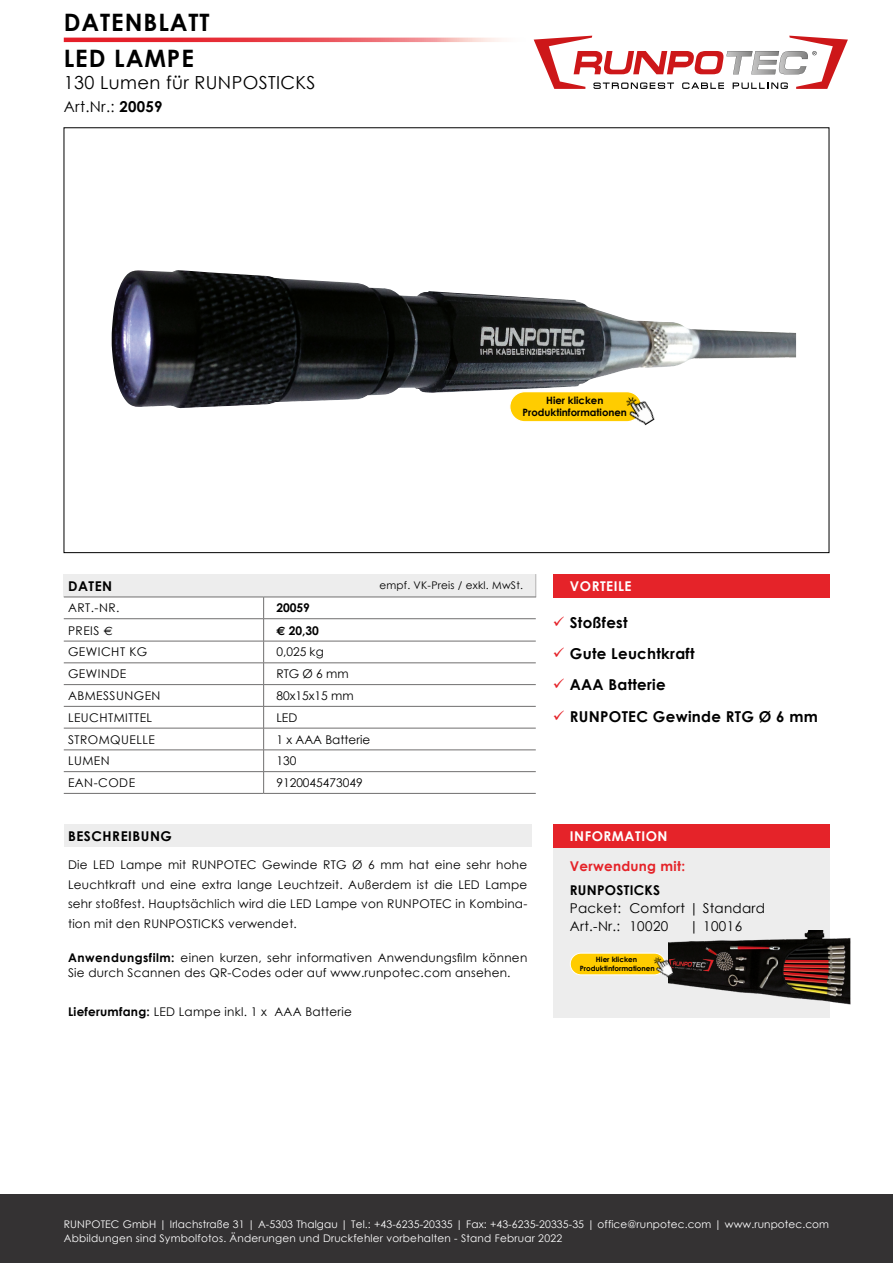
<style>
.page{position:relative;width:893px;height:1263px;background:#fff}
.page>*{position:absolute;margin:0;border:0;box-sizing:border-box;transform-origin:0 0}
.t1{font:700 24px/36px "Century Gothic";letter-spacing:.04em;color:#000}
.t2{font:18px "Century Gothic";letter-spacing:.02em;color:#000}
.t3{font:700 15px/31.2px "Century Gothic";letter-spacing:.02em;color:#000}
.t4{font:15px "Century Gothic";color:#000}
.t5{font:13.5px/18px "Century Gothic";letter-spacing:.02em;color:#000}
.t6{font:700 13.5px "Century Gothic";letter-spacing:.04em;color:#fff}
.t7{font:700 13.5px "Century Gothic";letter-spacing:.04em;color:#000}
.t8{font:700 13.5px "Century Gothic";letter-spacing:.02em;color:#e52329}
.t9{font:700 13.5px "Century Gothic";letter-spacing:.02em;color:#000}
.t10{font:12px/19.5px "Century Gothic";letter-spacing:.02em;color:#000;text-align:justify}
.t11{font:12px "Century Gothic";letter-spacing:.04em;color:#000}
.t12{font:12px "Century Gothic";color:#000}
.t13{font:700 12px "Century Gothic";color:#000}
.t14{font:10.5px/13.5px "Century Gothic";letter-spacing:.01em;color:#fff}
.t15{font:10.5px "Century Gothic";letter-spacing:.02em;color:#000}
.t16{font:700 10.05px/12.1px "Century Gothic";color:#000;text-align:center}
.t17{font:700 7.2px/8.7px "Century Gothic";color:#000;text-align:center}
.s1{font-weight:700}
.s2{font-family:"Euro Sans"}
</style>
<div class="page">
<img style="left:111px;top:270px;width:685px;height:139px">
<div style="left:64px;top:574px;width:472px;height:23px;background:#ededed"></div>
<svg style="left:535px;top:574px;width:1px;height:23px"></svg>
<hr style="left:64px;top:597px;width:200px;height:1px;background:#706f6f">
<hr style="left:264px;top:597px;width:272px;height:1px;background:#706f6f">
<hr style="left:64px;top:618px;width:200px;height:1px;background:#706f6f">
<hr style="left:264px;top:618px;width:272px;height:1px;background:#706f6f">
<hr style="left:64px;top:641px;width:200px;height:1px;background:#706f6f">
<hr style="left:264px;top:641px;width:272px;height:1px;background:#706f6f">
<hr style="left:64px;top:663px;width:200px;height:1px;background:#706f6f">
<hr style="left:264px;top:663px;width:272px;height:1px;background:#706f6f">
<hr style="left:64px;top:684px;width:200px;height:1px;background:#706f6f">
<hr style="left:264px;top:684px;width:272px;height:1px;background:#706f6f">
<hr style="left:64px;top:706px;width:200px;height:1px;background:#706f6f">
<hr style="left:264px;top:706px;width:272px;height:1px;background:#706f6f">
<hr style="left:64px;top:728px;width:200px;height:1px;background:#706f6f">
<hr style="left:264px;top:728px;width:272px;height:1px;background:#706f6f">
<hr style="left:64px;top:750px;width:200px;height:1px;background:#706f6f">
<hr style="left:264px;top:750px;width:272px;height:1px;background:#706f6f">
<hr style="left:64px;top:771px;width:200px;height:1px;background:#706f6f">
<hr style="left:264px;top:771px;width:272px;height:1px;background:#706f6f">
<svg style="left:263px;top:597px;width:1px;height:196px"></svg>
<hr style="left:64px;top:793px;width:200px;height:1px;background:#706f6f">
<hr style="left:264px;top:793px;width:272px;height:1px;background:#706f6f">
<div style="left:64px;top:824px;width:467px;height:23px;background:#ededed"></div>
<div style="left:0;top:1195px;width:893px;height:68px;background:#343233"></div>
<div style="left:553px;top:574px;width:276px;height:23px;background:#e52329"></div>
<div style="left:553px;top:848px;width:276px;height:169px;background:#ededed"></div>
<div style="left:553px;top:824px;width:276px;height:24px;background:#e52329"></div>
<img style="left:668px;top:930px;width:183px;height:78px">
<div style="left:510px;top:392px;width:132px;height:30px;background:#fc0;border-radius:15px"></div>
<div style="left:509px;top:391px;width:133px;height:31px;border:1px solid #fff;border-radius:15px"></div>
<img style="left:620px;top:389px;width:39px;height:37px">
<div style="left:570px;top:953px;width:95px;height:22px;background:#fc0;border-radius:11px"></div>
<div style="left:570px;top:953px;width:96px;height:22px;border:1px solid #fff;border-radius:11px"></div>
<img style="left:649px;top:951px;width:29px;height:30px">
<svg style="left:534px;top:36px;width:314px;height:53px"></svg>
<svg style="left:64px;top:38px;width:470px;height:4px;background:#ec646a"></svg>
<h1 class="t1" style="left:64px;top:3px;width:147px">DATENBLATT<br>LED LAMPE</h1>
<h2 class="t2" style="left:64px;top:70px;width:253px">130 Lumen für RUNPOSTICKS</h2>
<p class="t4" style="left:64px;top:96px;width:100px">Art.Nr.: <span class="s1">20059</span></p>
<p class="t16" style="left:523px;top:394px;width:106px">Hier klicken<br>Produktinformationen</p>
<p class="t7" style="left:68px;top:575px;width:46px">DATEN</p>
<p class="t10" style="left:68px;top:598px;width:53px">ART.-NR.</p>
<p class="t13" style="left:276px;top:599px;width:35px">20059</p>
<p class="t10" style="left:68px;top:620px;width:46px">PREIS <span class="s2">E</span></p>
<p class="t13" style="left:276px;top:621px;width:44px"><span class="s2">E</span> 20,30</p>
<p class="t11" style="left:68px;top:644px;width:81px">GEWICHT KG</p>
<p class="t10" style="left:276px;top:642px;width:49px">0,025 kg</p>
<p class="t11" style="left:68px;top:665px;width:60px">GEWINDE</p>
<p class="t10" style="left:276px;top:664px;width:74px">RTG Ø 6 mm</p>
<p class="t11" style="left:68px;top:687px;width:94px">ABMESSUNGEN</p>
<p class="t12" style="left:276px;top:687px;width:79px">80x15x15 mm</p>
<p class="t11" style="left:68px;top:709px;width:86px">LEUCHTMITTEL</p>
<p class="t10" style="left:276px;top:707px;width:22px">LED</p>
<p class="t11" style="left:68px;top:731px;width:88px">STROMQUELLE</p>
<p class="t12" style="left:276px;top:731px;width:95px">1 x AAA Batterie</p>
<p class="t10" style="left:68px;top:751px;width:43px">LUMEN</p>
<p class="t10" style="left:276px;top:751px;width:21px">130</p>
<p class="t10" style="left:68px;top:773px;width:69px">EAN-CODE</p>
<p class="t12" style="left:276px;top:774px;width:88px">9120045473049</p>
<p class="t15" style="left:379px;top:578px;width:145px">empf. VK-Preis / exkl. MwSt.</p>
<p class="t6" style="left:570px;top:575px;width:63px">VORTEILE</p>
<p class="t3" style="left:570px;top:606px;width:250px">Stoßfest<br>Gute Leuchtkraft<br>AAA Batterie<br>RUNPOTEC Gewinde RTG Ø 6 mm</p>
<p class="t7" style="left:68px;top:826px;width:105px">BESCHREIBUNG</p>
<p class="t10" style="left:68px;top:855px;width:461px">Die LED Lampe mit RUNPOTEC Gewinde RTG Ø 6 mm hat eine sehr hohe Leuchtkraft und eine extra lange Leuchtzeit. Außerdem ist die LED Lampe sehr stoßfest. Hauptsächlich wird die LED Lampe von RUNPOTEC in Kombina&shy;tion mit den RUNPOSTICKS verwendet.</p>
<p class="t10" style="left:68px;top:950px;width:461px;line-height:15px"><span class="s1">Anwendungsfilm:</span> einen kurzen, sehr informativen Anwendungsfilm können<br>Sie durch Scannen des QR-Codes oder auf www.runpotec.com ansehen.</p>
<p class="t10" style="left:68px;top:1002px;width:285px"><span class="s1">Lieferumfang:</span> LED Lampe inkl. 1 x AAA Batterie</p>
<p class="t6" style="left:570px;top:826px;width:99px">INFORMATION</p>
<p class="t8" style="left:570px;top:855px;width:117px">Verwendung mit:</p>
<p class="t9" style="left:570px;top:879px;width:92px">RUNPOSTICKS</p>
<p class="t5" style="left:570px;top:899px;width:197px">Packet: Comfort | Standard<br>Art.-Nr.: 10020</p>
<p class="t5" style="left:689px;top:917px;width:54px">| 10016</p>
<p class="t17" style="left:580px;top:955px;width:77px">Hier klicken<br>Produktinformationen</p>
<p class="t14" style="left:64px;top:1217px;width:767px">RUNPOTEC GmbH | Irlachstraße 31 | A-5303 Thalgau | Tel.: +43-6235-20335 | Fax: +43-6235-20335-35 | office@runpotec.com | www.runpotec.com<br>Abbildungen sind Symbolfotos. Änderungen und Druckfehler vorbehalten - Stand Februar 2022</p>
</div>
